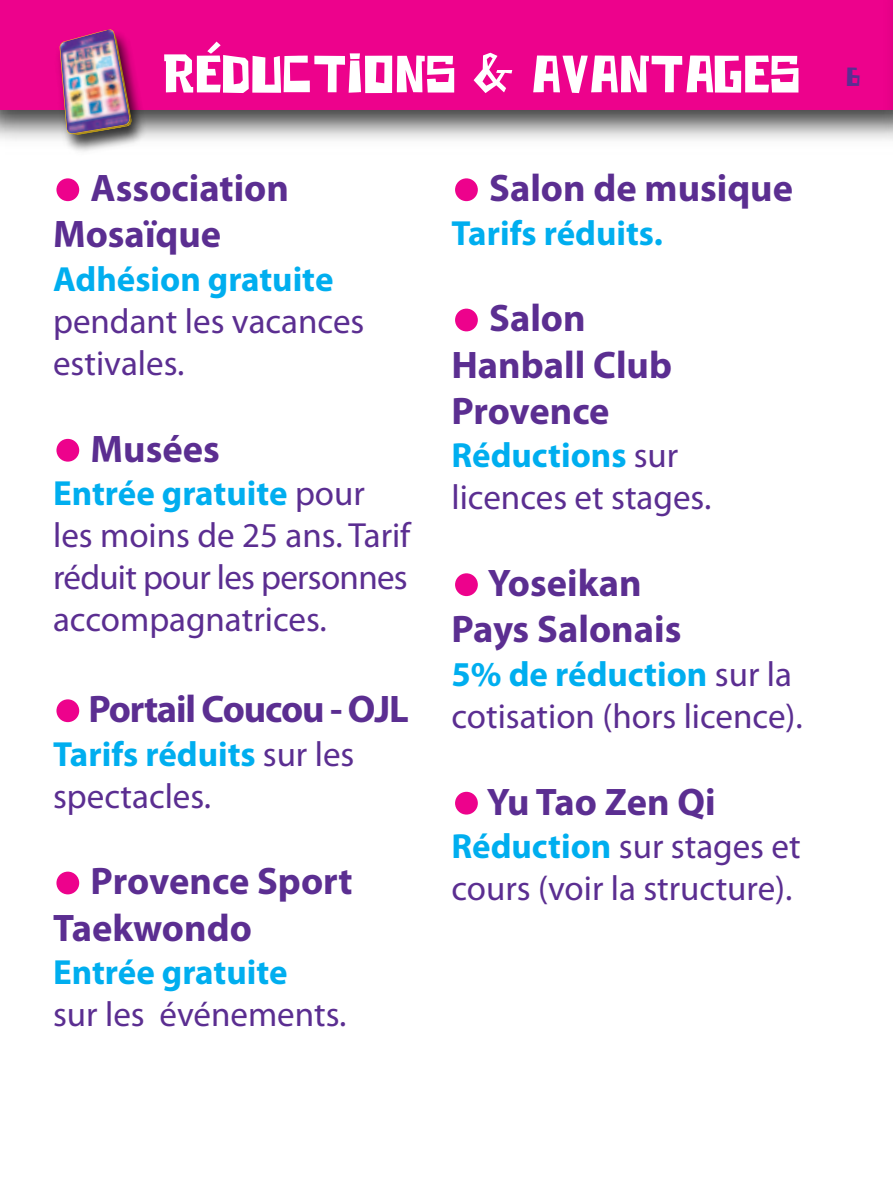
<style>
.page{position:relative;width:893px;height:1191px;background:#fff}
.page>*{position:absolute;margin:0;border:0;box-sizing:border-box;transform-origin:0 0}
.t1{font:52.5px "Brecht";color:#fff}
.t2{font:700 38.5px "Myriad Pro";color:#5b2e91}
.t3{font:700 38.5px "Myriad Pro";letter-spacing:-.03em;color:#5b2e91}
.t4{font:35px/42px "Myriad Pro";color:#5b2e91}
.t5{font:700 35px "Myriad Pro";color:#00aeef}
.t6{font:35px "Myriad Pro";letter-spacing:-.02em;color:#5b2e91}
.t7{font:24.5px "Brecht";color:#5b2e91}
.s1{font-weight:700;color:#00aeef}
.s2{font-weight:400;color:#5b2e91}
</style>
<div class="page">
<img style="left:0;top:109px;width:878px;height:31px">
<div style="left:0;top:0;width:893px;height:109px;background:#ed028c"></div>
<img style="left:34px;top:46px;width:128px;height:106px">
<img style="left:60px;top:29px;width:72px;height:106px">
<img style="left:878px;top:5px;width:15px;height:135px">
<div style="left:56px;top:699px;width:23px;height:23px;background:#ed028c;border-radius:50%"></div>
<div style="left:455px;top:573px;width:23px;height:23px;background:#ed028c;border-radius:50%"></div>
<div style="left:56px;top:871px;width:23px;height:23px;background:#ed028c;border-radius:50%"></div>
<div style="left:455px;top:178px;width:23px;height:23px;background:#ed028c;border-radius:50%"></div>
<div style="left:455px;top:309px;width:23px;height:22px;background:#ed028c;border-radius:50%"></div>
<div style="left:455px;top:792px;width:23px;height:22px;background:#ed028c;border-radius:50%"></div>
<div style="left:56px;top:439px;width:23px;height:22px;background:#ed028c;border-radius:50%"></div>
<div style="left:56px;top:178px;width:23px;height:23px;background:#ed028c;border-radius:50%"></div>
<p class="t1" style="left:162px;top:56px;width:639px">RÉDUCTIONS &amp; AVANTAGES</p>
<p class="t2" style="left:91px;top:174px;width:200px">Association</p>
<p class="t2" style="left:53px;top:220px;width:170px">Mosaïque</p>
<p class="t5" style="left:53px;top:266px;width:282px">Adhésion gratuite</p>
<p class="t4" style="left:53px;top:303px;width:313px">pendant les vacances</p>
<p class="t4" style="left:53px;top:345px;width:133px">estivales.</p>
<p class="t2" style="left:91px;top:434px;width:131px">Musées</p>
<p class="t4" style="left:53px;top:475px;width:359px"><span class="s1">Entrée gratuite</span> pour les moins de 25 ans. Tarif</p>
<p class="t6" style="left:53px;top:564px;width:356px">réduit pour les personnes</p>
<p class="t4" style="left:53px;top:601px;width:275px">accompagnatrices.</p>
<p class="t3" style="left:88px;top:695px;width:322px">Portail Coucou - OJL</p>
<p class="t5" style="left:53px;top:741px;width:303px">Tarifs réduits <span class="s2">sur les</span></p>
<p class="t4" style="left:53px;top:778px;width:160px">spectacles.</p>
<p class="t2" style="left:91px;top:867px;width:263px">Provence Sport</p>
<p class="t2" style="left:53px;top:913px;width:200px">Taekwondo</p>
<p class="t5" style="left:53px;top:959px;width:236px">Entrée gratuite</p>
<p class="t4" style="left:53px;top:996px;width:295px">sur les événements.</p>
<p class="t2" style="left:489px;top:174px;width:306px">Salon de musique</p>
<p class="t5" style="left:451px;top:220px;width:213px">Tarifs réduits.</p>
<p class="t2" style="left:489px;top:304px;width:98px">Salon</p>
<p class="t2" style="left:451px;top:350px;width:222px">Hanball Club</p>
<p class="t2" style="left:451px;top:396px;width:160px">Provence</p>
<p class="t5" style="left:451px;top:442px;width:228px">Réductions <span class="s2">sur</span></p>
<p class="t4" style="left:451px;top:479px;width:261px">licences et stages.</p>
<p class="t2" style="left:488px;top:569px;width:155px">Yoseikan</p>
<p class="t2" style="left:451px;top:615px;width:231px">Pays Salonais</p>
<p class="t5" style="left:451px;top:661px;width:342px">5% de réduction <span class="s2">sur la</span></p>
<p class="t4" style="left:451px;top:698px;width:353px">cotisation (hors licence).</p>
<p class="t2" style="left:487px;top:787px;width:230px">Yu Tao Zen Qi</p>
<p class="t4" style="left:451px;top:828px;width:351px"><span class="s1">Réduction</span> sur stages et cours (voir la structure).</p>
<p class="t7" style="left:846px;top:68px;width:16px">6</p>
</div>
